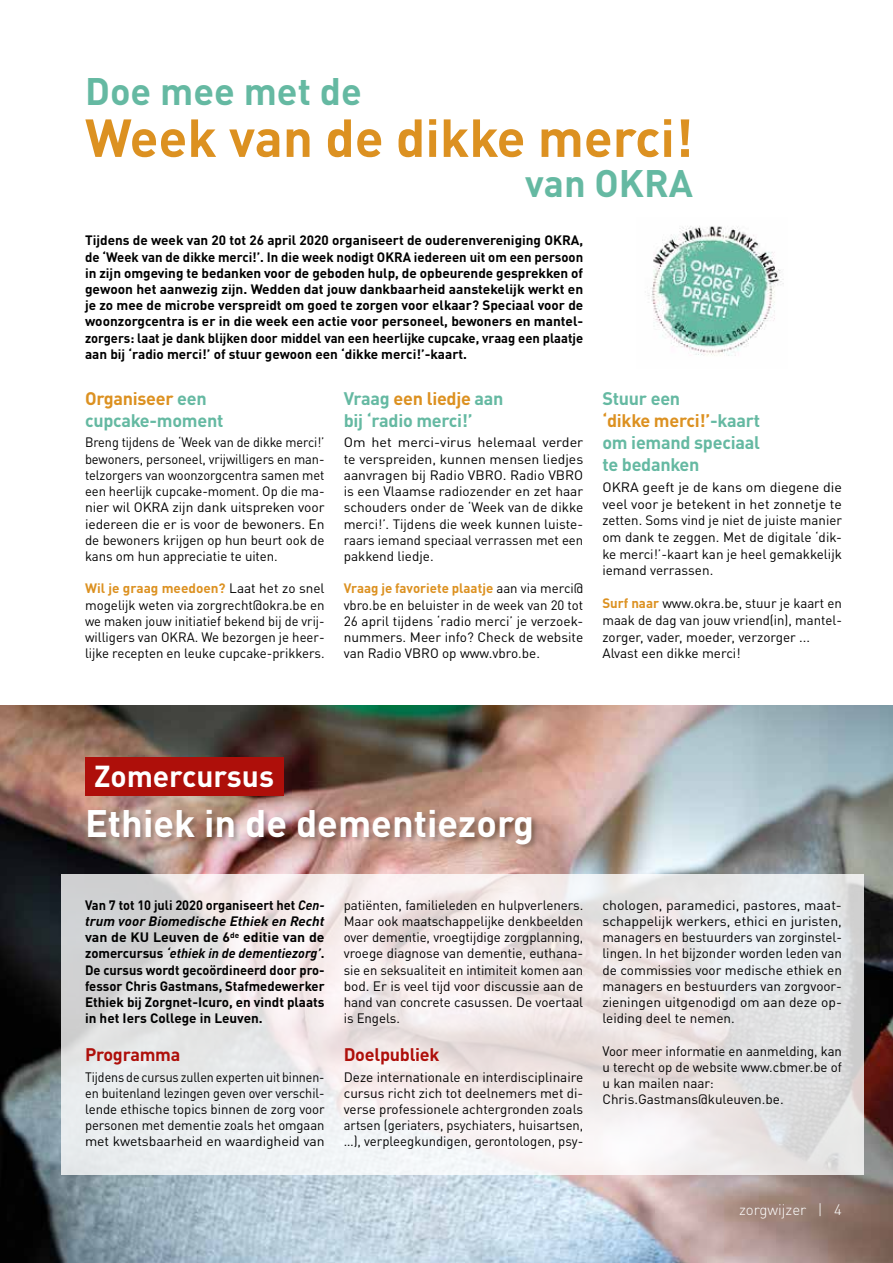
<style>
.page{position:relative;width:893px;height:1263px;background:#fff}
.page>*{position:absolute;margin:0;border:0;box-sizing:border-box;transform-origin:0 0}
.t1{font:700 52.65px "DIN Pro";color:#dc9121}
.t2{font:700 37.95px "DIN Pro";color:#fff}
.t3{font:700 37.95px "DIN Pro";color:#65b9a2}
.t4{font:700 30px "DIN Pro";color:#fff}
.t5{font:700 18px/22px "DIN Pro";letter-spacing:-.015em;color:#65b9a2}
.t6{font:700 18px "DIN Pro";letter-spacing:-.015em;color:#ae0f0a}
.t7{font:300 15px "DIN Pro";color:#fff}
.t8{font:13.5px/16.2px "DIN Pro";color:#000;text-align:justify}
.t9{font:700 13.5px/16.2px "DIN Pro";color:#000;text-align:justify}
.t10{font:13.5px/16.2px "DIN Pro";color:#000;text-align:justify;scale:.94 1}
.t11{font:700 13.5px/16.2px "DIN Pro";color:#000;text-align:justify;scale:.95 1}
.t12{font:13.5px/16.2px "DIN Pro";color:#000;text-align:justify;scale:1.04 1}
.t13{font:13.5px/16.2px "DIN Pro";color:#000;text-align:justify;scale:1.06 1}
.t14{font:13.5px/16.6px "DIN Pro";color:#000;text-align:justify;scale:1.05 1}
.t15{font:13.5px/16.2px "DIN Pro";color:#000;text-align:justify;scale:.92 1}
.s1{color:#dc9121}
.s2{font-weight:700;color:#dc9121}
.s3{font-style:italic}
</style>
<div class="page">
<img style="left:0;top:705px;width:893px;height:558px">
<img style="left:648px;top:226px;width:136px;height:130px">
<svg style="left:61px;top:874px;width:802px;height:301px"></svg>
<div style="left:87px;top:809px;width:452px;height:42px;background:#000;opacity:.3"></div>
<div style="left:85px;top:757px;width:198px;height:38px;background:#ae0f0a"></div>
<h2 class="t3" style="left:85px;top:60px;width:278px">Doe mee met de</h2>
<h1 class="t1" style="left:85px;top:94px;width:610px">Week van de dikke merci!</h1>
<h2 class="t3" style="left:525px;top:152px;width:169px">van OKRA</h2>
<p class="t9" style="left:85px;top:231px;width:500px">Tijdens de week van 20 tot 26 april 2020 organiseert de ouderenvereniging OKRA, de ‘Week van de dikke merci!’. In die week nodigt OKRA iedereen uit om een persoon in zijn omgeving te bedanken voor de geboden hulp, de opbeurende gesprekken of gewoon het aanwezig zijn. Wedden dat jouw dankbaarheid aanstekelijk werkt en je zo mee de microbe verspreidt om goed te zorgen voor elkaar? Speciaal voor de woonzorgcentra is er in die week een actie voor personeel, bewoners en mantel&shy;zorgers: laat je dank blijken door middel van een heerlijke cupcake, vraag een plaatje aan bij ‘radio merci!’ of stuur gewoon een ‘dikke merci!’-kaart.</p>
<h3 class="t5" style="left:85px;top:386px;width:140px;line-height:21.6px"><span class="s1">Organiseer</span> een cupcake-moment</h3>
<p class="t10" style="left:85px;top:433px;width:256px">Breng tijdens de ‘Week van de dikke merci!’ bewoners, personeel, vrijwilligers en man&shy;telzorgers van woonzorgcentra samen met een heerlijk cupcake-moment. Op die ma&shy;nier wil OKRA zijn dank uitspreken voor iedereen die er is voor de bewoners. En de bewoners krijgen op hun beurt ook de kans om hun appreciatie te uiten.</p>
<p class="t8" style="left:85px;top:579px;width:241px"><span class="s2">Wil je graag meedoen?</span> Laat het zo snel mogelijk weten via zorgrecht@okra.be en we maken jouw initiatief bekend bij de vrij&shy;willigers van OKRA. We bezorgen je heer&shy;lijke recepten en leuke cupcake-prikkers.</p>
<h3 class="t5" style="left:344px;top:386px;width:161px;line-height:21.6px">Vraag <span class="s1">een liedje</span> aan bij ‘radio merci!’</h3>
<p class="t13" style="left:344px;top:433px;width:227px">Om het merci-virus helemaal verder te verspreiden, kunnen mensen liedjes aanvragen bij Radio VBRO. Radio VBRO is een Vlaamse radiozender en zet haar schouders onder de ‘Week van de dikke merci!’. Tijdens die week kunnen luiste&shy;raars iemand speciaal verrassen met een pakkend liedje.</p>
<p class="t8" style="left:344px;top:579px;width:241px"><span class="s2">Vraag je favoriete plaatje</span> aan via merci@ vbro.be en beluister in de week van 20 tot 26 april tijdens ‘radio merci’ je verzoek&shy;nummers. Meer info? Check de website van Radio VBRO op www.vbro.be.</p>
<h3 class="t5" style="left:602px;top:386px;width:159px">Stuur een<br><span class="s1">‘dikke merci!’</span>-kaart om iemand speciaal te bedanken</h3>
<p class="t14" style="left:602px;top:478px;width:230px">OKRA geeft je de kans om diegene die veel voor je betekent in het zonnetje te zetten. Soms vind je niet de juiste manier om dank te zeggen. Met de digitale ‘dik&shy;ke merci!’-kaart kan je heel gemakkelijk iemand verrassen.</p>
<p class="t8" style="left:602px;top:594px;width:241px;line-height:16.6px;text-align:left"><span class="s2">Surf naar</span> www.okra.be, stuur je kaart en maak de dag van jouw vriend(in), mantel&shy;zorger, vader, moeder, verzorger ...<br>Alvast een dikke merci!</p>
<h3 class="t4" style="left:94px;top:751px;width:182px">Zomercursus</h3>
<h2 class="t2" style="left:85px;top:791px;width:451px">Ethiek in de dementiezorg</h2>
<p class="t11" style="left:85px;top:895px;width:254px">Van 7 tot 10 juli 2020 organiseert het <span class="s3">Cen&shy;trum voor Biomedische Ethiek en Recht </span>van de KU Leuven de 6<sup>de</sup> editie van de zomercursus <span class="s3">‘ethiek in de dementiezorg’</span>.<br>De cursus wordt gecoördineerd door pro&shy;fessor Chris Gastmans, Stafmedewerker Ethiek bij Zorgnet-Icuro, en vindt plaats in het Iers College in Leuven.</p>
<h3 class="t6" style="left:85px;top:1039px;width:97px">Programma</h3>
<p class="t15" style="left:85px;top:1067px;width:262px">Tijdens de cursus zullen experten uit binnen&shy;en buitenland lezingen geven over verschil&shy;lende ethische topics binnen de zorg voor personen met dementie zoals het omgaan met kwetsbaarheid en waardigheid van</p>
<p class="t8" style="left:344px;top:895px;width:241px">patiënten, familieleden en hulpverleners.<br>Maar ook maatschappelijke denkbeelden over dementie, vroegtijdige zorgplanning, vroege diagnose van dementie, euthana&shy;sie en seksualiteit en intimiteit komen aan bod. Er is veel tijd voor discussie aan de hand van concrete casussen. De voertaal is Engels.</p>
<h3 class="t6" style="left:344px;top:1039px;width:97px">Doelpubliek</h3>
<p class="t8" style="left:344px;top:1067px;width:241px">Deze internationale en interdisciplinaire cursus richt zich tot deelnemers met di&shy;verse professionele achtergronden zoals artsen (geriaters, psychiaters, huisartsen, …), verpleegkundigen, gerontologen, psy-</p>
<p class="t12" style="left:602px;top:895px;width:232px">chologen, paramedici, pastores, maat&shy;schappelijk werkers, ethici en juristen, managers en bestuurders van zorginstel&shy;lingen. In het bijzonder worden leden van de commissies voor medische ethiek en managers en bestuurders van zorgvoor&shy;zieningen uitgenodigd om aan deze op&shy;leiding deel te nemen.</p>
<p class="t8" style="left:602px;top:1041px;width:241px;text-align:left">Voor meer informatie en aanmelding, kan u terecht op de website www.cbmer.be of u kan mailen naar:<br>Chris.Gastmans@kuleuven.be.</p>
<p class="t7" style="left:739px;top:1198px;width:104px">zorgwijzer | 4</p>
</div>
